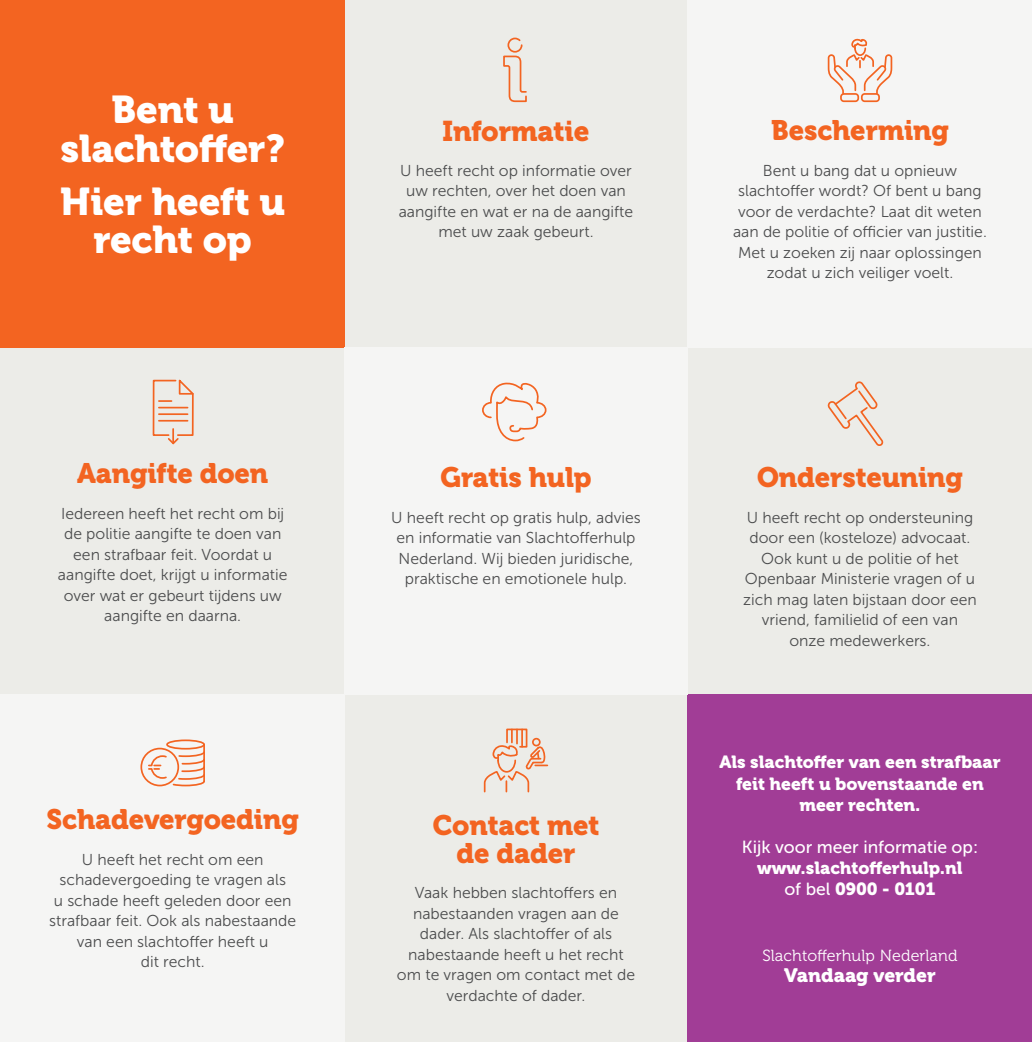
<style>
.page{position:relative;width:1032px;height:1042px;background:#ecece8}
.page>*{position:absolute;margin:0;border:0;box-sizing:border-box;transform-origin:0 0}
.Hoofdtitel{font:38.5px/38.5px "Museo 900";letter-spacing:-.005em;color:#fff;text-align:center}
.Titel_Recht{font:28.35px "Museo 900";letter-spacing:-.005em;color:#f36421}
.Titel_Recht-2{font:28px/28px "Museo 900";letter-spacing:-.005em;color:#f36421;text-align:center}
.t1{font:19.25px "Museo 900";color:#fff}
.Broodtekst{font:17.5px/21px "Museo 900";color:#fff;text-align:center}
.Broodtekst-2{font:17.5px "Museo Sans 500";color:#fff}
.t2{font:16.1px "Museo 300";letter-spacing:.01em;color:#fff}
.Brood_recht{font:15.75px/20.5px "Museo Sans 300";color:#4b4c4d;text-align:center}
.s1{font-family:"Museo Sans 500"}
</style>
<div class="page">
<div style="left:0;top:0;width:344px;height:347px;background:#f36421"></div>
<div style="left:687px;top:694px;width:345px;height:348px;background:#a13d96"></div>
<div style="left:687px;top:0;width:345px;height:347px;background:#f5f5f4"></div>
<div style="left:344px;top:347px;width:343px;height:347px;background:#f5f5f4"></div>
<div style="left:0;top:694px;width:344px;height:348px;background:#f5f5f4"></div>
<svg style="left:503px;top:38px;width:24px;height:64px"></svg>
<svg style="left:484px;top:728px;width:63px;height:64px"></svg>
<svg style="left:828px;top:381px;width:56px;height:65px"></svg>
<div style="left:140px;top:748px;width:39px;height:38px;border:2px solid #f36421;border-radius:50%"></div>
<div style="left:166px;top:739px;width:39px;height:10px;border:2px solid #f36421;border-radius:50%"></div>
<svg style="left:147px;top:750px;width:58px;height:37px"></svg>
<hr style="left:203px;top:744px;width:2px;height:37px;background:#f36421">
<svg style="left:152px;top:380px;width:42px;height:64px"></svg>
<svg style="left:482px;top:382px;width:64px;height:60px"></svg>
<svg style="left:828px;top:38px;width:64px;height:64px"></svg>
<p class="Hoofdtitel" style="left:60px;top:91px;width:226px">Bent u slachtoffer?</p>
<p class="Hoofdtitel" style="left:60px;top:182px;width:226px">Hier heeft u recht op</p>
<p class="Titel_Recht-2" style="left:77px;top:460px;width:193px">Aangifte doen</p>
<p class="Brood_recht" style="left:58px;top:503px;width:231px">Iedereen heeft het recht om bij de politie aangifte te doen van een strafbaar feit. Voordat u aangifte doet, krijgt u informatie over wat er gebeurt tijdens uw aangifte en daarna.</p>
<p class="Titel_Recht-2" style="left:47px;top:806px;width:254px">Schadevergoeding</p>
<p class="Brood_recht" style="left:49px;top:849px;width:248px">U heeft het recht om een schadevergoeding te vragen als<br>u schade heeft geleden door een strafbaar feit. Ook als nabestaande van een slachtoffer heeft u<br>dit recht.</p>
<p class="Titel_Recht" style="left:442px;top:115px;width:148px">Informatie</p>
<p class="Brood_recht" style="left:399px;top:160px;width:236px">U heeft recht op informatie over uw rechten, over het doen van aangifte en wat er na de aangifte met uw zaak gebeurt.</p>
<p class="Titel_Recht-2" style="left:440px;top:464px;width:153px">Gratis hulp</p>
<p class="Brood_recht" style="left:391px;top:507px;width:251px">U heeft recht op gratis hulp, advies en informatie van Slachtofferhulp Nederland. Wij bieden juridische, praktische en emotionele hulp.</p>
<p class="Titel_Recht-2" style="left:433px;top:811px;width:168px">Contact met de dader</p>
<p class="Brood_recht" style="left:397px;top:882px;width:240px">Vaak hebben slachtoffers en nabestaanden vragen aan de dader. Als slachtoffer of als nabestaande heeft u het recht om te vragen om contact met de verdachte of dader.</p>
<p class="Titel_Recht-2" style="left:771px;top:117px;width:179px">Bescherming</p>
<p class="Brood_recht" style="left:733px;top:160px;width:255px">Bent u bang dat u opnieuw slachtoffer wordt? Of bent u bang voor de verdachte? Laat dit weten aan de politie of officier van justitie.<br>Met u zoeken zij naar oplossingen zodat u zich veiliger voelt.</p>
<p class="Titel_Recht-2" style="left:757px;top:464px;width:207px">Ondersteuning</p>
<p class="Brood_recht" style="left:743px;top:507px;width:235px">U heeft recht op ondersteuning door een (kosteloze) advocaat.<br>Ook kunt u de politie of het<br>Openbaar Ministerie vragen of u zich mag laten bijstaan door een vriend, familielid of een van onze medewerkers.</p>
<p class="Broodtekst" style="left:719px;top:752px;width:283px">Als slachtoffer van een strafbaar feit heeft u bovenstaande en</p>
<p class="Broodtekst" style="left:799px;top:794px;width:123px">meer rechten.</p>
<p class="Broodtekst-2" style="left:742px;top:837px;width:238px">Kijk voor meer informatie op:</p>
<p class="Broodtekst" style="left:757px;top:857px;width:207px">www.slachtofferhulp.nl</p>
<p class="Broodtekst" style="left:784px;top:878px;width:153px"><span class="s1">of bel</span> 0900 - 0101</p>
<p class="t2" style="left:762px;top:947px;width:197px">Slachtofferhulp Nederland</p>
<p class="t1" style="left:784px;top:964px;width:153px">Vandaag verder</p>
</div>
